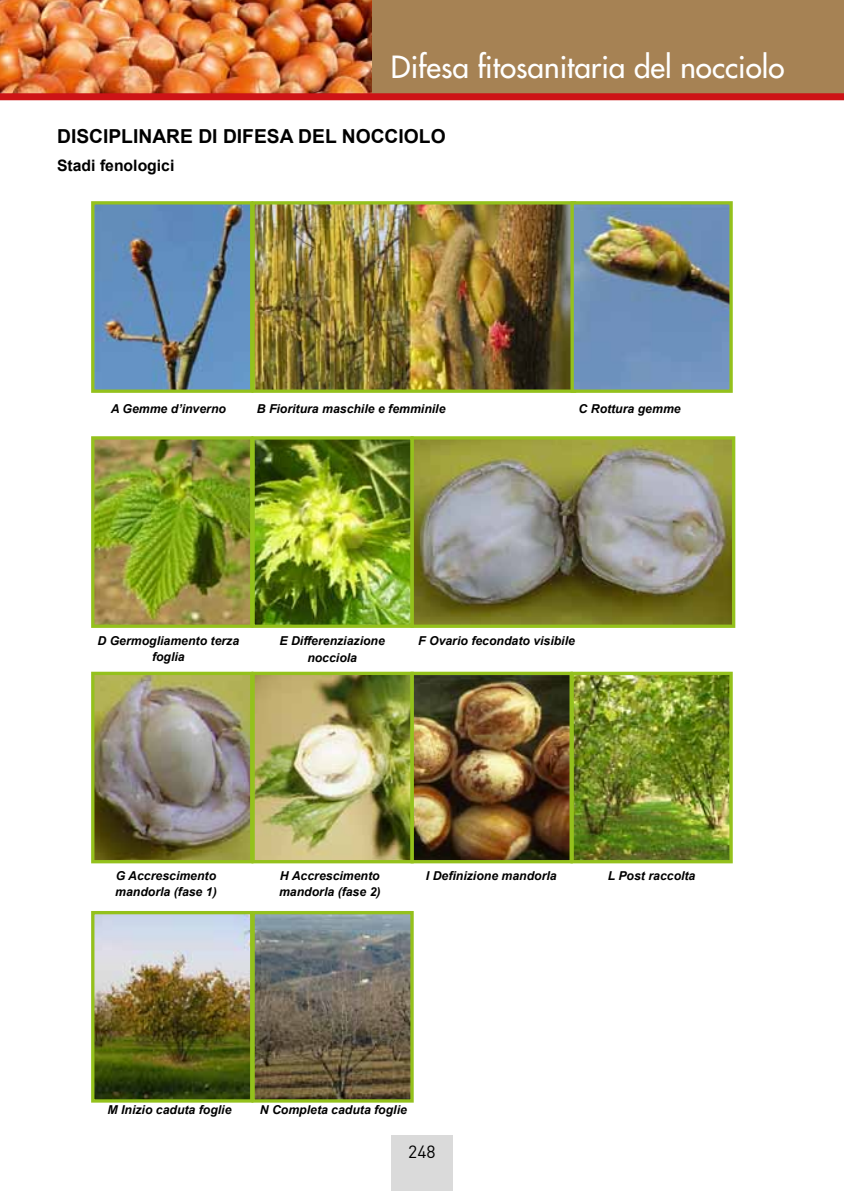
<style>
.page{position:relative;width:844px;height:1191px;background:#fff}
.page>*{position:absolute;margin:0;border:0;box-sizing:border-box;transform-origin:0 0}
.t1{font:29.75px "Futura";color:#fff}
.t2{font:700 19.25px "Arial";color:#000}
.t3{font:17.5px "DIN";color:#000}
.t4{font:700 15.75px "Arial";color:#000}
.t5{font:italic 700 12.25px/16.6px "Arial";color:#000;text-align:center}
</style>
<div class="page">
<div style="left:391px;top:1135px;width:61px;height:56px;background:#dadada"></div>
<img style="left:95px;top:205px;width:475px;height:184px">
<div style="left:91px;top:201px;width:162px;height:192px;border:3px solid #94c11c"></div>
<div style="left:251px;top:201px;width:325px;height:192px;border:3px solid #94c11c"></div>
<img style="left:574px;top:205px;width:154px;height:184px">
<div style="left:570px;top:201px;width:162px;height:192px;border:3px solid #94c11c"></div>
<img style="left:95px;top:440px;width:636px;height:184px">
<div style="left:91px;top:436px;width:162px;height:192px;border:3px solid #94c11c"></div>
<div style="left:251px;top:436px;width:162px;height:192px;border:3px solid #94c11c"></div>
<div style="left:410px;top:436px;width:325px;height:192px;border:3px solid #94c11c"></div>
<img style="left:95px;top:675px;width:633px;height:184px">
<div style="left:91px;top:671px;width:162px;height:192px;border:3px solid #94c11c"></div>
<div style="left:251px;top:671px;width:162px;height:192px;border:3px solid #94c11c"></div>
<div style="left:410px;top:671px;width:162px;height:192px;border:3px solid #94c11c"></div>
<div style="left:570px;top:671px;width:162px;height:192px;border:3px solid #94c11c"></div>
<img style="left:95px;top:915px;width:314px;height:183px">
<div style="left:91px;top:911px;width:162px;height:191px;border:3px solid #94c11c"></div>
<div style="left:251px;top:911px;width:162px;height:191px;border:3px solid #94c11c"></div>
<img style="left:0;top:0;width:372px;height:93px">
<div style="left:372px;top:0;width:471px;height:99px;background:#a68254"></div>
<div style="left:0;top:93px;width:843px;height:7px;background:#cd1316"></div>
<h1 class="t1" style="left:391px;top:48px;width:395px">Difesa fitosanitaria del nocciolo</h1>
<h2 class="t2" style="left:57px;top:124px;width:390px">DISCIPLINARE DI DIFESA DEL NOCCIOLO</h2>
<p class="t4" style="left:57px;top:155px;width:119px">STADI FENOLOGICI</p>
<p class="t5" style="left:111px;top:401px;width:117px">A Gemme d’inverno</p>
<p class="t5" style="left:257px;top:401px;width:190px">B Fioritura maschile e femminile</p>
<p class="t5" style="left:578px;top:401px;width:104px">C Rottura gemme</p>
<p class="t5" style="left:97px;top:633px;width:143px;line-height:15.8px">D Germogliamento terza foglia</p>
<p class="t5" style="left:279px;top:633px;width:107px">E Differenziazione nocciola</p>
<p class="t5" style="left:418px;top:633px;width:158px">F Ovario fecondato visibile</p>
<p class="t5" style="left:115px;top:867px;width:103px;text-align:left">G Accrescimento mandorla (fase 1)</p>
<p class="t5" style="left:279px;top:867px;width:103px;text-align:left">H Accrescimento mandorla (fase 2)</p>
<p class="t5" style="left:426px;top:867px;width:132px">I Definizione mandorla</p>
<p class="t5" style="left:607px;top:867px;width:89px">L Post raccolta</p>
<p class="t5" style="left:107px;top:1101px;width:125px">M Inizio caduta foglie</p>
<p class="t5" style="left:260px;top:1101px;width:149px">N Completa caduta foglie</p>
<h3 class="t3" style="left:408px;top:1140px;width:29px">248</h3>
</div>
